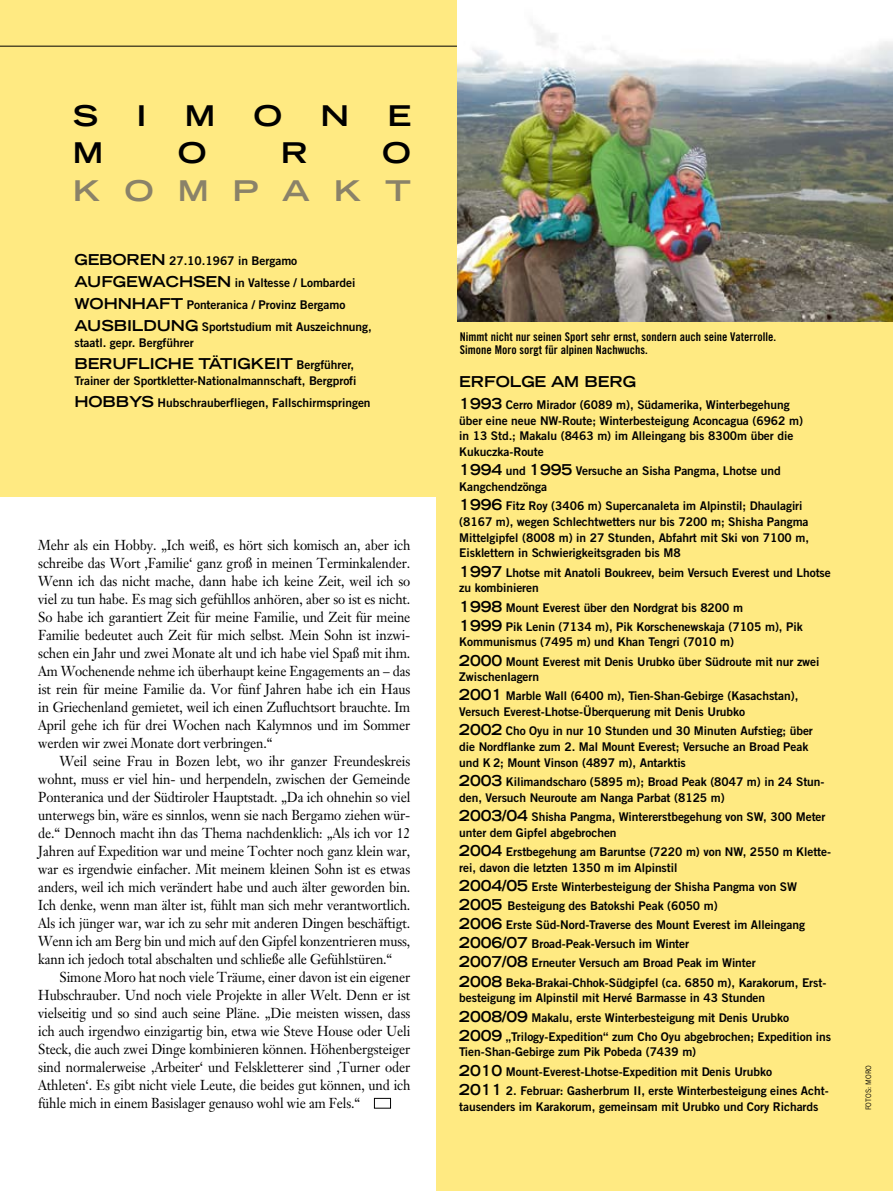
<style>
.page{position:relative;width:893px;height:1191px;background:#fff}
.page>*{position:absolute;margin:0;border:0;box-sizing:border-box;transform-origin:0 0}
.t1{font:700 expanded 28.5px "Trade Gothic LT Std";color:#000;scale:1.07 1}
.t2{font:700 expanded 28.5px "Trade Gothic LT Std";color:#8a8269;scale:1.09 1}
.t3{font:700 expanded 15px "Trade Gothic LT Std";letter-spacing:-.005em;color:#000}
.t4{font:14.25px/18px "Janson Text LT Std";letter-spacing:-.01em;color:#000;text-align:justify;scale:.93 1}
.t5{font:12px/19.2px "Trade Gothic LT Std Bd 2";letter-spacing:-.005em;color:#000}
.t6{font:12px/13.5px "Trade Gothic LT Std Bd Cn 20";color:#000}
.t7{font:7.5px "Trade Gothic LT Std";color:#000;scale:.93 1}
.s1{font-family:"Trade Gothic LT Std";font-weight:700;font-stretch:expanded;font-size:15px}
.s2{font-family:"Trade Gothic LT Std Bd 2";font-weight:400;font-stretch:normal;font-size:12px}
</style>
<div class="page">
<div style="left:0;top:0;width:442px;height:496px;background:#ffea82"></div>
<div style="left:437px;top:0;width:456px;height:1191px;background:#ffea82"></div>
<div style="left:374px;top:1098px;width:17px;height:10px;border:1px solid #000"></div>
<hr style="left:0;top:46px;width:893px;height:1px;background:#000">
<img style="left:457px;top:0;width:436px;height:321px">
<h1 class="t1" style="left:73px;top:97px;width:34px">SI</h1>
<h1 class="t1" style="left:185px;top:97px;width:30px">M</h1>
<h1 class="t1" style="left:253px;top:97px;width:50px">ONE</h1>
<h1 class="t1" style="left:73px;top:134px;width:30px">M</h1>
<h1 class="t1" style="left:178px;top:134px;width:73px">ORO</h1>
<h1 class="t2" style="left:73px;top:172px;width:311px">KO M P AKT</h1>
<p class="t5" style="left:74px;top:249px;width:299px;line-height:22.2px"><span class="s1">GEBOREN</span> 27.10.1967 in Bergamo <span class="s1">AUFGEWACHSEN</span> in Valtesse / Lombardei <span class="s1">WOHNHAFT</span> Ponteranica / Provinz Bergamo <span class="s1">AUSBILDUNG</span> Sportstudium mit Auszeichnung,</p>
<p class="t5" style="left:74px;top:333px;width:121px">staatl. gepr. Bergführer</p>
<p class="t3" style="left:74px;top:354px;width:281px">BERUFLICHE TÄTIGKEIT <span class="s2">Bergführer,</span></p>
<p class="t5" style="left:74px;top:369px;width:298px;line-height:22.2px">Trainer der Sportkletter-Nationalmannschaft, Bergprofi<br><span class="s1">HOBBYS</span> Hubschrauberfliegen, Fallschirmspringen</p>
<p class="t4" style="left:38px;top:536px;width:402px">Mehr als ein Hobby. „Ich weiß, es hört sich komisch an, aber ich schreibe das Wort ,Familie‘ ganz groß in meinen Terminkalender.<br>Wenn ich das nicht mache, dann habe ich keine Zeit, weil ich so viel zu tun habe. Es mag sich gefühllos anhören, aber so ist es nicht.<br>So habe ich garantiert Zeit für meine Familie, und Zeit für meine Familie bedeutet auch Zeit für mich selbst. Mein Sohn ist inzwi&shy;schen ein Jahr und zwei Monate alt und ich habe viel Spaß mit ihm.<br>Am Wochenende nehme ich überhaupt keine Engagements an – das ist rein für meine Familie da. Vor fünf Jahren habe ich ein Haus in Griechenland gemietet, weil ich einen Zufluchtsort brauchte. Im April gehe ich für drei Wochen nach Kalymnos und im Sommer werden wir zwei Monate dort verbringen.“</p>
<p class="t4" style="left:38px;top:752px;width:402px;text-indent:21px">Weil seine Frau in Bozen lebt, wo ihr ganzer Freundeskreis wohnt, muss er viel hin- und herpendeln, zwischen der Gemeinde Ponteranica und der Südtiroler Hauptstadt. „Da ich ohnehin so viel unterwegs bin, wäre es sinnlos, wenn sie nach Bergamo ziehen wür&shy;de.“ Dennoch macht ihn das Thema nachdenklich: „Als ich vor 12<br>Jahren auf Expedition war und meine Tochter noch ganz klein war, war es irgendwie einfacher. Mit meinem kleinen Sohn ist es etwas anders, weil ich mich verändert habe und auch älter geworden bin.<br>Ich denke, wenn man älter ist, fühlt man sich mehr verantwortlich.<br>Als ich jünger war, war ich zu sehr mit anderen Dingen beschäftigt.<br>Wenn ich am Berg bin und mich auf den Gipfel konzentrieren muss, kann ich jedoch total abschalten und schließe alle Gefühlstüren.“</p>
<p class="t4" style="left:38px;top:968px;width:402px;text-indent:21px">Simone Moro hat noch viele Träume, einer davon ist ein eigener Hubschrauber. Und noch viele Projekte in aller Welt. Denn er ist vielseitig und so sind auch seine Pläne. „Die meisten wissen, dass ich auch irgendwo einzigartig bin, etwa wie Steve House oder Ueli Steck, die auch zwei Dinge kombinieren können. Höhenbergsteiger sind normalerweise ‚Arbeiter‘ und Felskletterer sind ‚Turner oder Athleten‘. Es gibt nicht viele Leute, die beides gut können, und ich fühle mich in einem Basislager genauso wohl wie am Fels.“</p>
<p class="t6" style="left:460px;top:329px;width:318px">Nimmt nicht nur seinen Sport sehr ernst, sondern auch seine Vaterrolle.<br>Simone Moro sorgt für alpinen Nachwuchs.</p>
<p class="t3" style="left:459px;top:371px;width:178px">ERFOLGE AM BERG</p>
<p class="t5" style="left:459px;top:396px;width:345px;line-height:15.8px"><span class="s1">1993</span> Cerro Mirador (6089 m), Südamerika, Winterbegehung über eine neue NW-Route; Winterbesteigung Aconcagua (6962 m) in 13 Std.; Makalu (8463 m) im Alleingang bis 8300m über die Kukuczka-Route</p>
<p class="t5" style="left:459px;top:463px;width:323px;line-height:15.8px"><span class="s1">1994</span> und <span class="s1">1995</span> Versuche an Sisha Pangma, Lhotse und<br>Kangchendzönga</p>
<p class="t5" style="left:459px;top:498px;width:351px;line-height:15.8px"><span class="s1">1996</span> Fitz Roy (3406 m) Supercanaleta im Alpinstil; Dhaulagiri (8167 m), wegen Schlechtwetters nur bis 7200 m; Shisha Pangma Mittelgipfel (8008 m) in 27 Stunden, Abfahrt mit Ski von 7100 m, Eisklettern in Schwierigkeitsgraden bis M8</p>
<p class="t5" style="left:459px;top:564px;width:373px;line-height:15.8px"><span class="s1">1997</span> Lhotse mit Anatoli Boukreev, beim Versuch Everest und Lhotse zu kombinieren</p>
<p class="t5" style="left:459px;top:597px;width:345px"><span class="s1">1998</span> Mount Everest über den Nordgrat bis 8200 m<br><span class="s1">1999</span> Pik Lenin (7134 m), Pik Korschenewskaja (7105 m), Pik</p>
<p class="t5" style="left:459px;top:632px;width:362px">Kommunismus (7495 m) und Khan Tengri (7010 m)<br><span class="s1">2000</span> Mount Everest mit Denis Urubko über Südroute mit nur zwei</p>
<p class="t5" style="left:459px;top:667px;width:341px">Zwischenlagern<br><span class="s1">2001</span> Marble Wall (6400 m), Tien-Shan-Gebirge (Kasachstan),</p>
<p class="t5" style="left:459px;top:702px;width:355px">Versuch Everest-Lhotse-Überquerung mit Denis Urubko<br><span class="s1">2002</span> Cho Oyu in nur 10 Stunden und 30 Minuten Aufstieg; über</p>
<p class="t5" style="left:459px;top:739px;width:351px;line-height:15.8px">die Nordflanke zum 2. Mal Mount Everest; Versuche an Broad Peak und K 2; Mount Vinson (4897 m), Antarktis</p>
<p class="t5" style="left:459px;top:773px;width:367px;line-height:15.8px"><span class="s1">2003</span> Kilimandscharo (5895 m); Broad Peak (8047 m) in 24 Stun&shy;den, Versuch Neuroute am Nanga Parbat (8125 m)</p>
<p class="t5" style="left:459px;top:808px;width:368px;line-height:15.8px"><span class="s1">2003/04</span> Shisha Pangma, Wintererstbegehung von SW, 300 Meter unter dem Gipfel abgebrochen</p>
<p class="t5" style="left:459px;top:843px;width:373px;line-height:15.8px"><span class="s1">2004</span> Erstbegehung am Baruntse (7220 m) von NW, 2550 m Klette&shy;rei, davon die letzten 1350 m im Alpinstil</p>
<p class="t5" style="left:459px;top:876px;width:369px"><span class="s1">2004/05</span> Erste Winterbesteigung der Shisha Pangma von SW <span class="s1">2005</span> Besteigung des Batokshi Peak (6050 m)<br><span class="s1">2006</span> Erste Süd-Nord-Traverse des Mount Everest im Alleingang <span class="s1">2006/07</span> Broad-Peak-Versuch im Winter<br><span class="s1">2007/08</span> Erneuter Versuch am Broad Peak im Winter<br><span class="s1">2008</span> Beka-Brakai-Chhok-Südgipfel (ca. 6850 m), Karakorum, Erst-</p>
<p class="t5" style="left:459px;top:988px;width:373px">besteigung im Alpinstil mit Hervé Barmasse in 43 Stunden<br><span class="s1">2008/09</span> Makalu, erste Winterbesteigung mit Denis Urubko<br><span class="s1">2009</span> „Trilogy-Expedition“ zum Cho Oyu abgebrochen; Expedition ins</p>
<p class="t5" style="left:459px;top:1042px;width:371px">Tien-Shan-Gebirge zum Pik Pobeda (7439 m)<br><span class="s1">2010</span> Mount-Everest-Lhotse-Expedition mit Denis Urubko<br><span class="s1">2011</span> 2. Februar: Gasherbrum II, erste Winterbesteigung eines Acht-</p>
<p class="t5" style="left:459px;top:1096px;width:361px">tausenders im Karakorum, gemeinsam mit Urubko und Cory Richards</p>
<p class="t7" style="left:864px;top:1110px;width:50px;rotate:-90deg">Fotos: moro</p>
</div>
